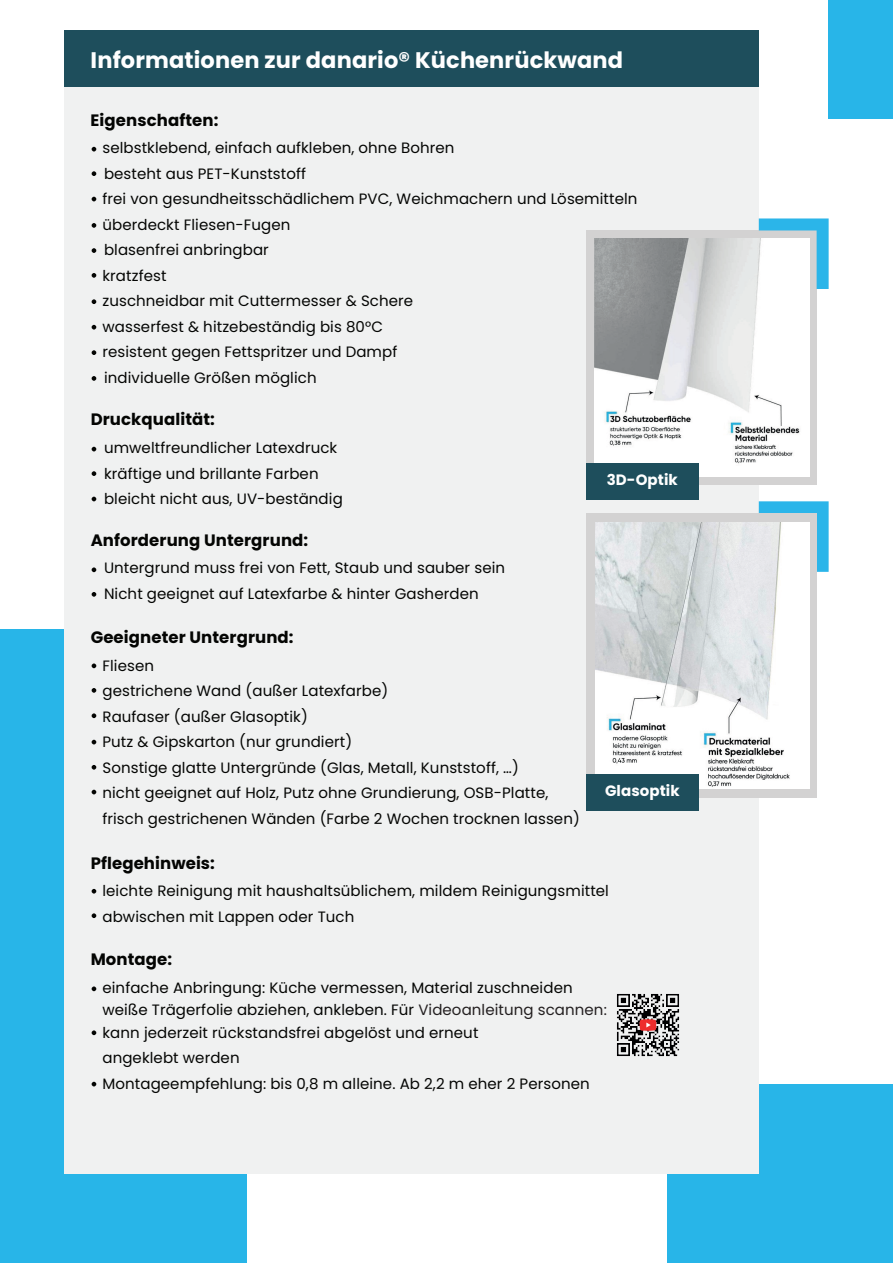
<style>
.page{position:relative;width:893px;height:1263px;background:#fff}
.page>*{position:absolute;margin:0;border:0;box-sizing:border-box;transform-origin:0 0}
.t1{font:700 22.5px "Poppins";letter-spacing:.005em;color:#fff}
.t2{font:700 16.5px "Poppins";letter-spacing:.005em;color:#040503}
.t3{font:15px/25.5px "Poppins";letter-spacing:.005em;color:#040503}
.t4{font:700 15px "Poppins";letter-spacing:.005em;color:#fff}
.s1{color:#231f20}
</style>
<div class="page">
<div style="left:828px;top:0;width:64px;height:118px;background:#28b5e8"></div>
<div style="left:667px;top:1084px;width:225px;height:179px;background:#28b5e8"></div>
<div style="left:0;top:630px;width:247px;height:633px;background:#28b5e8"></div>
<div style="left:65px;top:30px;width:693px;height:1144px;background:#f0f1f1"></div>
<div style="left:586px;top:230px;width:230px;height:254px;background:#d3d2d2"></div>
<img style="left:594px;top:238px;width:215px;height:238px">
<svg style="left:758px;top:218px;width:70px;height:71px"></svg>
<svg style="left:758px;top:501px;width:70px;height:71px;background:#36b7e8"></svg>
<div style="left:586px;top:513px;width:230px;height:284px;background:#d3d2d2"></div>
<img style="left:595px;top:522px;width:214px;height:267px">
<div style="left:65px;top:30px;width:693px;height:57px;background:#1e4e5c"></div>
<svg style="left:92px;top:147px;width:4px;height:5px"></svg>
<svg style="left:92px;top:171px;width:4px;height:5px"></svg>
<svg style="left:92px;top:197px;width:4px;height:4px"></svg>
<svg style="left:92px;top:223px;width:4px;height:5px"></svg>
<svg style="left:92px;top:248px;width:4px;height:5px"></svg>
<svg style="left:92px;top:273px;width:4px;height:5px"></svg>
<svg style="left:92px;top:299px;width:4px;height:5px"></svg>
<svg style="left:92px;top:325px;width:4px;height:5px"></svg>
<svg style="left:92px;top:350px;width:4px;height:5px"></svg>
<svg style="left:92px;top:376px;width:4px;height:5px"></svg>
<svg style="left:92px;top:447px;width:4px;height:4px"></svg>
<svg style="left:92px;top:471px;width:4px;height:5px"></svg>
<svg style="left:92px;top:497px;width:4px;height:4px"></svg>
<svg style="left:92px;top:567px;width:4px;height:5px"></svg>
<svg style="left:92px;top:592px;width:4px;height:5px"></svg>
<svg style="left:92px;top:889px;width:4px;height:5px"></svg>
<svg style="left:92px;top:913px;width:4px;height:5px"></svg>
<svg style="left:92px;top:664px;width:4px;height:4px"></svg>
<svg style="left:92px;top:688px;width:4px;height:5px"></svg>
<svg style="left:92px;top:713px;width:4px;height:5px"></svg>
<svg style="left:92px;top:740px;width:4px;height:4px"></svg>
<svg style="left:92px;top:765px;width:4px;height:5px"></svg>
<svg style="left:92px;top:790px;width:4px;height:4px"></svg>
<svg style="left:92px;top:987px;width:4px;height:4px"></svg>
<svg style="left:92px;top:1030px;width:4px;height:5px"></svg>
<svg style="left:92px;top:1082px;width:4px;height:4px"></svg>
<div style="left:586px;top:463px;width:113px;height:36px;background:#1e4e5c"></div>
<div style="left:586px;top:774px;width:113px;height:36px;background:#1e4e5c"></div>
<img style="left:617px;top:994px;width:63px;height:63px">
<h1 class="t1" style="left:91px;top:47px;width:534px">Informationen zur danario® Küchenrückwand</h1>
<p class="t2" style="left:91px;top:111px;width:129px">Eigenschaften:</p>
<p class="t3" style="left:102px;top:136px;width:536px">selbstklebend, einfach aufkleben, ohne Bohren<br>besteht aus PET-Kunststoff<br>frei von gesundheitsschädlichem PVC, Weichmachern und Lösemitteln überdeckt Fliesen-Fugen<br>blasenfrei anbringbar<br>kratzfest<br>zuschneidbar mit Cuttermesser &amp; Schere<br>wasserfest &amp; hitzebeständig bis 80°C<br>resistent gegen Fettspritzer und Dampf<br>individuelle Größen möglich</p>
<p class="t2" style="left:91px;top:410px;width:126px">Druckqualität:</p>
<p class="t3" style="left:104px;top:435px;width:240px">umweltfreundlicher Latexdruck kräftige und brillante Farben bleicht nicht aus, UV-beständig</p>
<p class="t2" style="left:91px;top:530px;width:219px">Anforderung Untergrund:</p>
<p class="t3" style="left:104px;top:555px;width:402px">Untergrund muss frei von Fett, Staub und sauber sein<br>Nicht geeignet auf Latexfarbe &amp; hinter Gasherden</p>
<p class="t4" style="left:606px;top:471px;width:73px">3D-Optik</p>
<p class="t2" style="left:91px;top:628px;width:204px">Geeigneter Untergrund:</p>
<p class="t3" style="left:102px;top:653px;width:479px">Fliesen<br>gestrichene Wand (außer Latexfarbe)<br>Raufaser (außer Glasoptik)<br>Putz &amp; Gipskarton (nur grundiert)<br>Sonstige glatte Untergründe (Glas, Metall, Kunststoff, …)<br>nicht geeignet auf Holz, Putz ohne Grundierung, OSB-Platte, frisch gestrichenen Wänden (Farbe 2 Wochen trocknen lassen)</p>
<p class="t4" style="left:605px;top:782px;width:76px">Glasoptik</p>
<p class="t2" style="left:91px;top:853px;width:126px">Pflegehinweis:</p>
<p class="t3" style="left:102px;top:878px;width:508px">leichte Reinigung mit haushaltsüblichem, mildem Reinigungsmittel abwischen mit Lappen oder Tuch</p>
<p class="t2" style="left:91px;top:950px;width:83px">Montage:</p>
<p class="t3" style="left:102px;top:976px;width:506px;line-height:22.5px">einfache Anbringung: Küche vermessen, Material zuschneiden weiße Trägerfolie abziehen, ankleben. Für <span class="s1">Videoanleitung scannen: </span>kann jederzeit rückstandsfrei abgelöst und erneut</p>
<p class="t3" style="left:102px;top:1045px;width:489px">angeklebt werden<br>Montageempfehlung: bis 0,8 m alleine. Ab 2,2 m eher 2 Personen</p>
</div>
